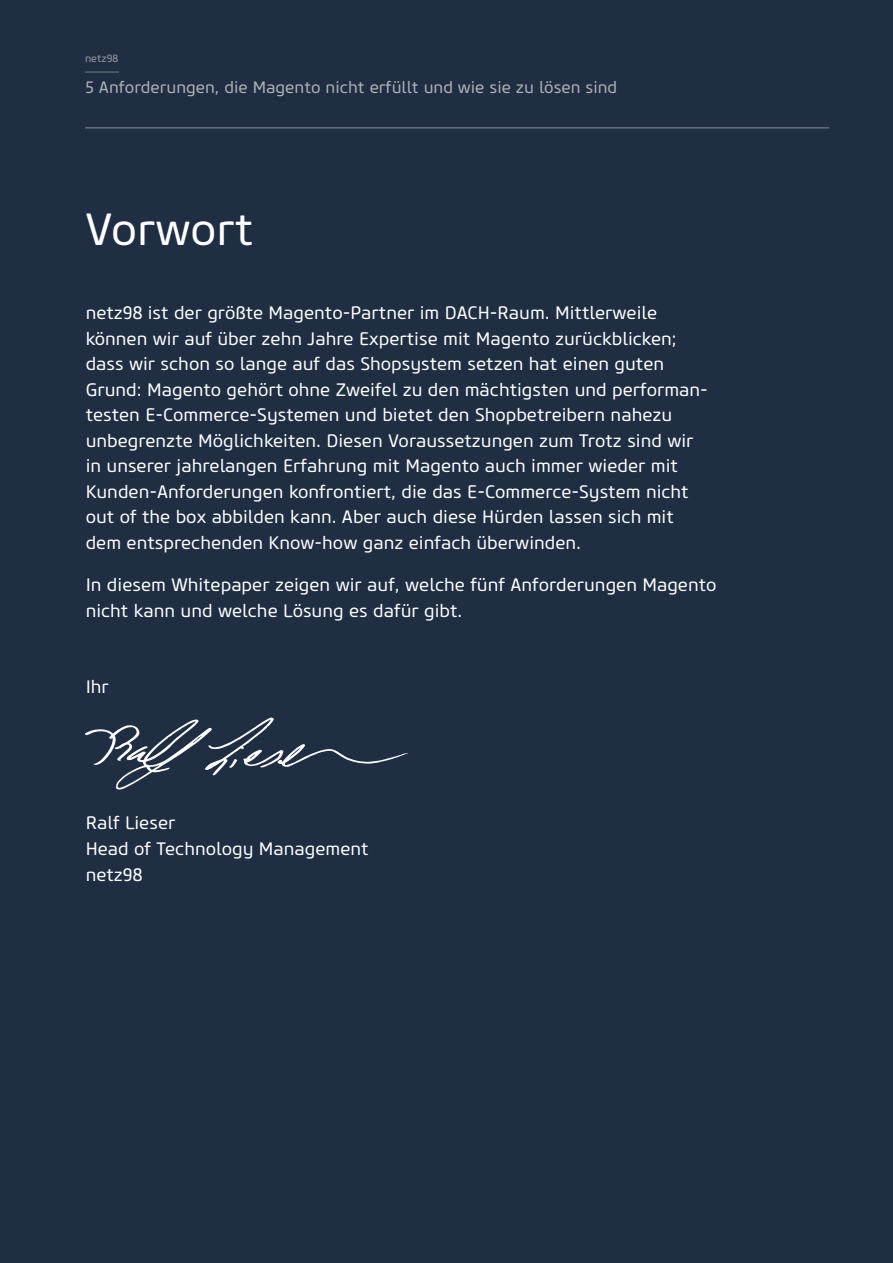
<style>
.page{position:relative;width:893px;height:1263px;background:#202e43}
.page>*{position:absolute;margin:0;border:0;box-sizing:border-box;transform-origin:0 0}
.t1{font:45px "Core Sans M45";color:#fff}
.t2{font:18px/25.5px "Core Sans M45";color:#fff}
.t3{font:16.5px "Core Sans M45";color:#b1b2b3}
.t4{font:10.5px "Core Sans M45";color:#9c9c9d}
</style>
<div class="page">
<hr style="left:85px;top:72px;width:34px;height:1px;background:#8d8d8d">
<hr style="left:85px;top:128px;width:744px;height:1px;background:#8d8d8d">
<svg style="left:85px;top:718px;width:323px;height:71px"></svg>
<p class="t4" style="left:85px;top:52px;width:35px">netz98</p>
<p class="t3" style="left:85px;top:77px;width:534px">5 Anforderungen, die Magento nicht erfüllt und wie sie zu lösen sind</p>
<h1 class="t1" style="left:85px;top:202px;width:170px">Vorwort</h1>
<p class="t2" style="left:86px;top:301px;width:624px">netz98 ist der größte Magento-Partner im DACH-Raum. Mittlerweile können wir auf über zehn Jahre Expertise mit Magento zurückblicken; dass wir schon so lange auf das Shopsystem setzen hat einen guten Grund: Magento gehört ohne Zweifel zu den mächtigsten und performan&shy;testen E-Commerce-Systemen und bietet den Shopbetreibern nahezu unbegrenzte Möglichkeiten. Diesen Voraussetzungen zum Trotz sind wir in unserer jahrelangen Erfahrung mit Magento auch immer wieder mit Kunden-Anforderungen konfrontiert, die das E-Commerce-System nicht out of the box abbilden kann. Aber auch diese Hürden lassen sich mit dem entsprechenden Know-how ganz einfach überwinden.</p>
<p class="t2" style="left:86px;top:573px;width:632px">In diesem Whitepaper zeigen wir auf, welche fünf Anforderungen Magento nicht kann und welche Lösung es dafür gibt.</p>
<p class="t2" style="left:86px;top:675px;width:25px">Ihr</p>
<p class="t2" style="left:86px;top:811px;width:284px">Ralf Lieser<br>Head of Technology Management netz98</p>
</div>
